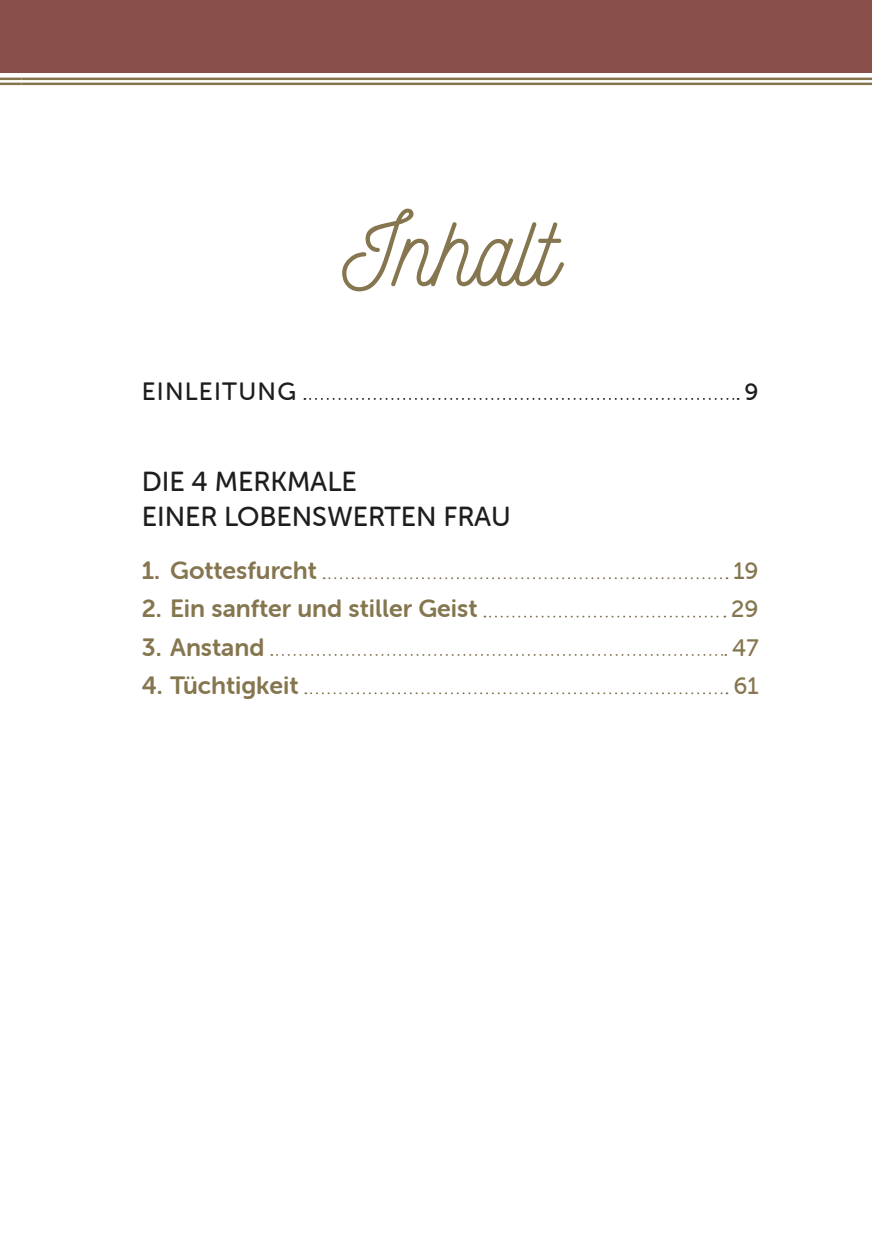
<style>
.page{position:relative;width:872px;height:1248px;background:#fff}
.page>*{position:absolute;margin:0;border:0;box-sizing:border-box;transform-origin:0 0}
.t1{font:100px "Nickainley";color:#85764f}
.t2{font:27.5px/35px "Museo Sans Rounded 500";color:#1d1d1b}
.t3{font:25px "Museo Sans Rounded 700";color:#85764f}
.t4{font:25px "Museo Sans Rounded 500";letter-spacing:.05em;color:#1d1d1b}
.t5{font:23.75px "Museo Sans Rounded 500";color:#85764f}
.t6{font:23.75px "Museo Sans Rounded 500";color:#1d1d1b}
</style>
<div class="page">
<div style="left:21px;top:0;width:851px;height:72px;background:#885048"></div>
<hr style="left:21px;top:78px;width:851px;height:2px;background:#85764f">
<hr style="left:21px;top:83px;width:851px;height:2px;background:#85764f">
<div style="left:0;top:0;width:21px;height:72px;background:#885048"></div>
<hr style="left:0;top:78px;width:21px;height:2px;background:#85764f">
<hr style="left:0;top:83px;width:21px;height:2px;background:#85764f">
<svg style="left:304px;top:398px;width:434px;height:2px"></svg>
<svg style="left:324px;top:577px;width:403px;height:2px"></svg>
<svg style="left:484px;top:615px;width:241px;height:2px"></svg>
<svg style="left:271px;top:654px;width:455px;height:1px"></svg>
<svg style="left:305px;top:692px;width:422px;height:2px"></svg>
<p class="t1" style="left:342px;top:186px;width:217px">Inhalt</p>
<p class="t4" style="left:142px;top:377px;width:156px">EINLEITUNG</p>
<p class="t6" style="left:744px;top:378px;width:16px">9</p>
<p class="t2" style="left:142px;top:464px;width:370px">DIE 4 MERKMALE<br>EINER LOBENSWERTEN FRAU</p>
<p class="t3" style="left:142px;top:556px;width:176px">1. Gottesfurcht</p>
<p class="t5" style="left:733px;top:557px;width:27px">19</p>
<p class="t3" style="left:142px;top:594px;width:337px">2. Ein sanfter und stiller Geist</p>
<p class="t5" style="left:731px;top:596px;width:29px">29</p>
<p class="t3" style="left:142px;top:633px;width:124px">3. Anstand</p>
<p class="t5" style="left:732px;top:634px;width:28px">47</p>
<p class="t3" style="left:142px;top:671px;width:158px">4. Tüchtigkeit</p>
<p class="t5" style="left:733px;top:672px;width:27px">61</p>
</div>
